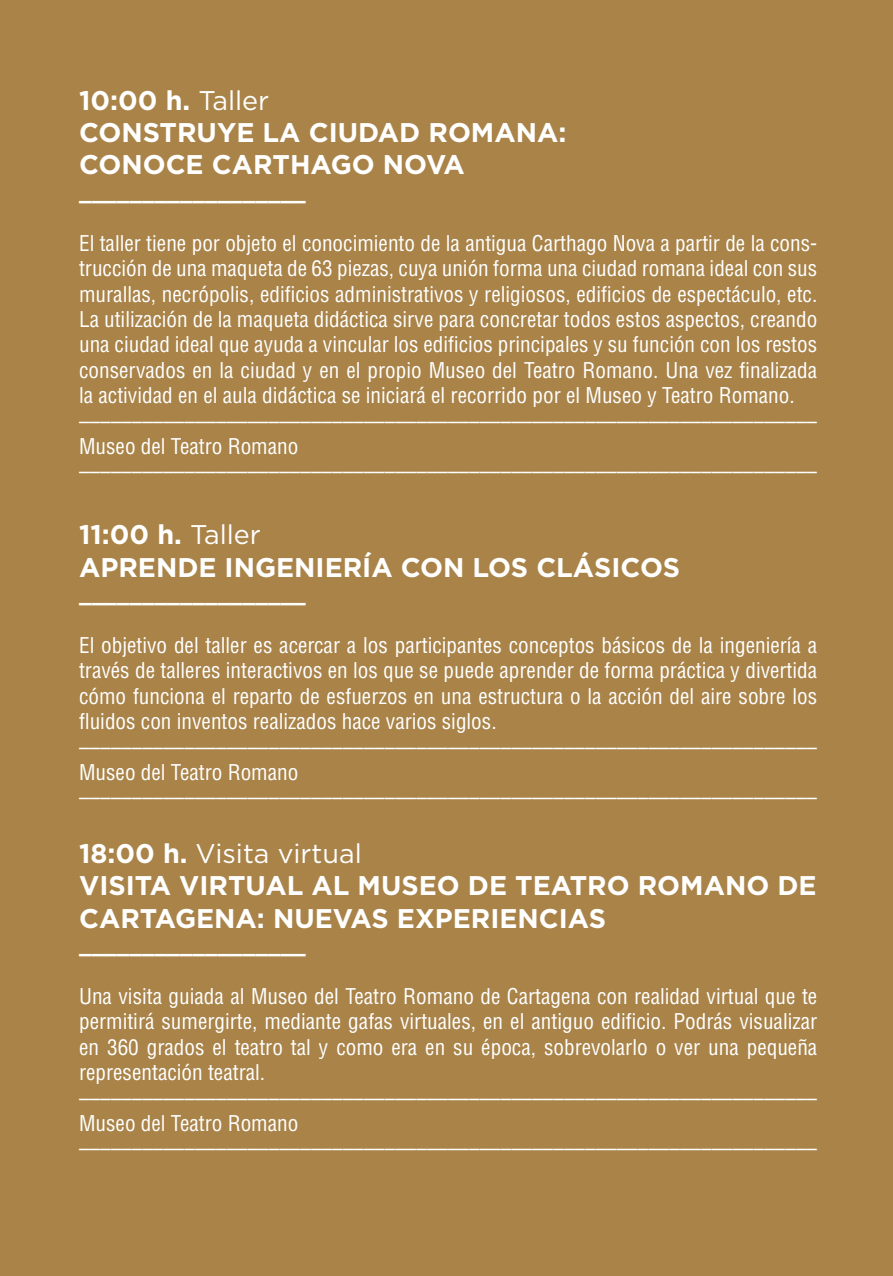
<style>
.page{position:relative;width:893px;height:1276px;background:#a98348}
.page>*{position:absolute;margin:0;border:0;box-sizing:border-box;transform-origin:0 0}
.t1{font:700 27px/32.4px "Gotham";color:#fff}
.t2{font:condensed 21.3px/25.5px "Helvetica LT Std";color:#fff;text-align:justify}
.t3{font:condensed 21px "Helvetica LT Std";color:#fff}
.t4{font:900 21px "Gotham";color:#fff}
.s1{font-weight:400}
</style>
<div class="page">
<p class="t1" style="left:79px;top:86px;width:489px">10:00 h. <span class="s1">Taller<br></span>CONSTRUYE LA CIUDAD ROMANA:<br>CONOCE CARTHAGO NOVA</p>
<p class="t4" style="left:79px;top:185px;width:228px">__________________</p>
<p class="t2" style="left:79px;top:231px;width:740px">El taller tiene por objeto el conocimiento de la antigua Carthago Nova a partir de la cons&shy;trucción de una maqueta de 63 piezas, cuya unión forma una ciudad romana ideal con sus murallas, necrópolis, edificios administrativos y religiosos, edificios de espectáculo, etc.<br>La utilización de la maqueta didáctica sirve para concretar todos estos aspectos, creando una ciudad ideal que ayuda a vincular los edificios principales y su función con los restos conservados en la ciudad y en el propio Museo del Teatro Romano. Una vez finalizada la actividad en el aula didáctica se iniciará el recorrido por el Museo y Teatro Romano.</p>
<p class="t3" style="left:79px;top:412px;width:739px">––––––––––––––––––––––––––––––––––––––––––––––––––––––––––––––––––––––</p>
<p class="t2" style="left:79px;top:435px;width:221px">Museo del Teatro Romano</p>
<p class="t3" style="left:79px;top:463px;width:739px">––––––––––––––––––––––––––––––––––––––––––––––––––––––––––––––––––––––</p>
<p class="t1" style="left:79px;top:520px;width:603px">11:00 h. <span class="s1">Taller<br></span>APRENDE INGENIERÍA CON LOS CLÁSICOS</p>
<p class="t4" style="left:79px;top:587px;width:228px">__________________</p>
<p class="t2" style="left:79px;top:633px;width:740px">El objetivo del taller es acercar a los participantes conceptos básicos de la ingeniería a través de talleres interactivos en los que se puede aprender de forma práctica y divertida cómo funciona el reparto de esfuerzos en una estructura o la acción del aire sobre los fluidos con inventos realizados hace varios siglos.</p>
<p class="t3" style="left:79px;top:738px;width:739px">––––––––––––––––––––––––––––––––––––––––––––––––––––––––––––––––––––––</p>
<p class="t2" style="left:79px;top:761px;width:221px">Museo del Teatro Romano</p>
<p class="t3" style="left:79px;top:789px;width:739px">––––––––––––––––––––––––––––––––––––––––––––––––––––––––––––––––––––––</p>
<p class="t1" style="left:79px;top:839px;width:739px">18:00 h. <span class="s1">Visita virtual<br></span>VISITA VIRTUAL AL MUSEO DE TEATRO ROMANO DE<br>CARTAGENA: NUEVAS EXPERIENCIAS</p>
<p class="t4" style="left:79px;top:938px;width:228px">__________________</p>
<p class="t2" style="left:79px;top:984px;width:740px">Una visita guiada al Museo del Teatro Romano de Cartagena con realidad virtual que te permitirá sumergirte, mediante gafas virtuales, en el antiguo edificio. Podrás visualizar en 360 grados el teatro tal y como era en su época, sobrevolarlo o ver una pequeña representación teatral.</p>
<p class="t3" style="left:79px;top:1089px;width:739px">––––––––––––––––––––––––––––––––––––––––––––––––––––––––––––––––––––––</p>
<p class="t2" style="left:79px;top:1112px;width:221px">Museo del Teatro Romano</p>
<p class="t3" style="left:79px;top:1140px;width:739px">––––––––––––––––––––––––––––––––––––––––––––––––––––––––––––––––––––––</p>
</div>
